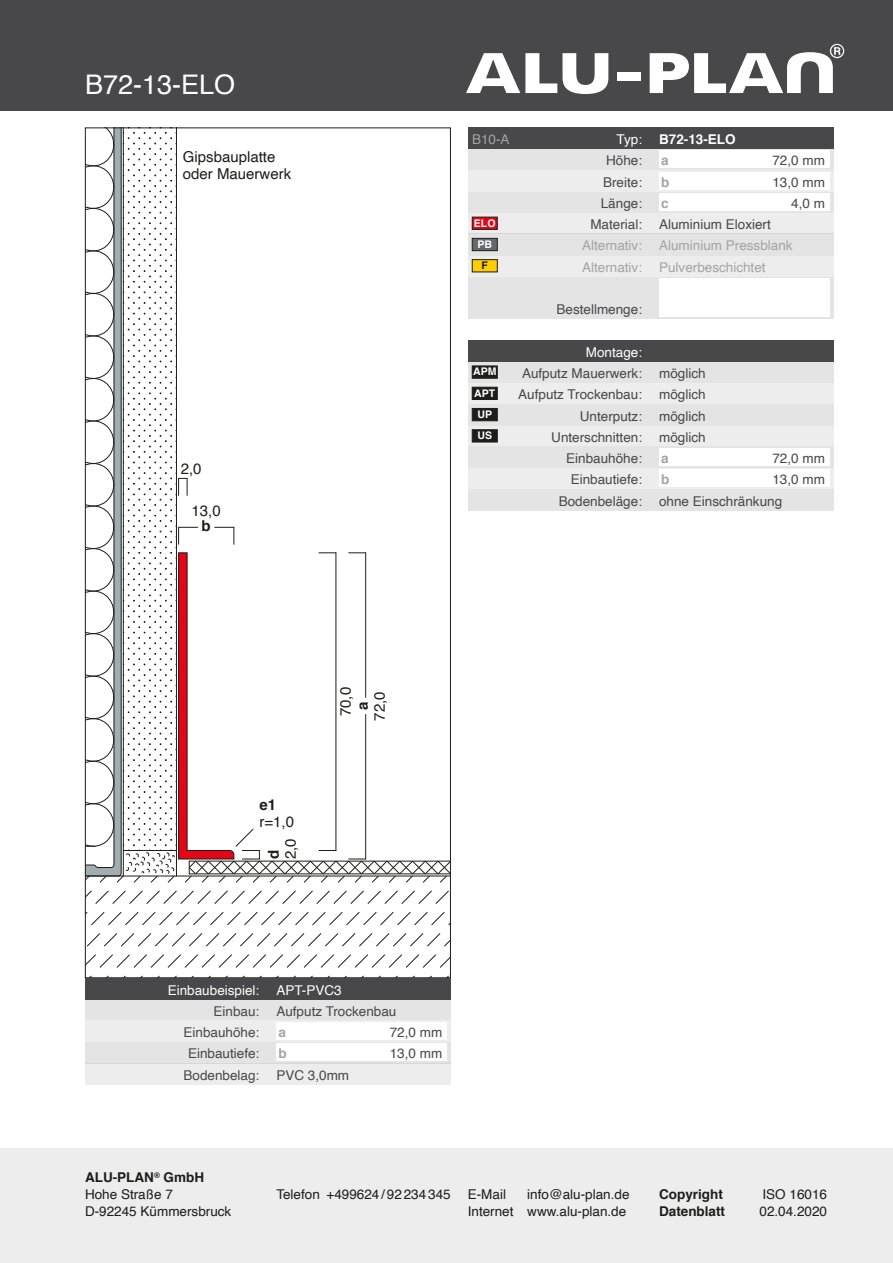
<style>
.page{position:relative;width:893px;height:1263px;background:#fff}
.page>*{position:absolute;margin:0;border:0;box-sizing:border-box;transform-origin:0 0}
.t1{font:27px "Helvetica";color:#fff}
.t2{font:15px/17px "Helvetica";color:#1d1d1b}
.t3{font:700 15px "Helvetica";color:#1d1d1b}
.t4{font:13.5px "Helvetica";color:#48484a}
.t5{font:13.5px/17px "Helvetica";color:#1d1d1b}
.t6{font:13.5px "Helvetica";color:#a4a4a6}
.t7{font:13.5px "Helvetica";color:#fff}
.t8{font:700 13.5px "Helvetica";color:#1d1d1b}
.t9{font:700 13.5px "Helvetica";color:#fff}
.t10{font:700 13.5px "Helvetica";color:#a4a4a6}
.t11{font:13.5px "Helvetica";color:#a4a4a7}
.t12{font:700 10.5px "Helvetica";color:#fff}
.t13{font:700 10.5px "Helvetica";color:#1d1d1b}
.s1{font-weight:700}
</style>
<div class="page">
<div style="left:0;top:1148px;width:893px;height:115px;background:#ededee"></div>
<div style="left:0;top:0;width:893px;height:111px;background:#48484a"></div>
<svg style="left:87px;top:890px;width:362px;height:14px"></svg>
<svg style="left:87px;top:912px;width:362px;height:14px"></svg>
<svg style="left:87px;top:933px;width:362px;height:14px"></svg>
<svg style="left:87px;top:954px;width:362px;height:14px"></svg>
<svg style="left:90px;top:975px;width:359px;height:1px"></svg>
<svg style="left:87px;top:130px;width:362px;height:753px"></svg>
<div style="left:468px;top:425px;width:365px;height:21px;background:#ededee"></div>
<div style="left:468px;top:361px;width:365px;height:22px;background:#e4e4e5"></div>
<svg style="left:468px;top:383px;width:365px;height:42px"></svg>
<div style="left:468px;top:489px;width:365px;height:21px;background:#e4e4e5"></div>
<div style="left:468px;top:468px;width:365px;height:21px;background:#ededee"></div>
<div style="left:659px;top:470px;width:170px;height:17px;background:#fff"></div>
<div style="left:468px;top:446px;width:365px;height:22px;background:#e4e4e5"></div>
<div style="left:659px;top:449px;width:170px;height:17px;background:#fff"></div>
<div style="left:468px;top:340px;width:365px;height:21px;background:#48484a"></div>
<div style="left:85px;top:999px;width:366px;height:21px;background:#e4e4e5"></div>
<svg style="left:85px;top:1020px;width:366px;height:64px"></svg>
<div style="left:276px;top:1023px;width:170px;height:17px;background:#fff"></div>
<div style="left:85px;top:978px;width:366px;height:21px;background:#48484a"></div>
<div style="left:468px;top:276px;width:365px;height:43px;background:#e4e4e5"></div>
<div style="left:659px;top:279px;width:170px;height:38px;background:#fff"></div>
<div style="left:468px;top:255px;width:365px;height:21px;background:#ededee"></div>
<svg style="left:468px;top:213px;width:365px;height:42px"></svg>
<div style="left:468px;top:191px;width:365px;height:22px;background:#e4e4e5"></div>
<div style="left:659px;top:193px;width:170px;height:17px;background:#fff"></div>
<div style="left:468px;top:170px;width:365px;height:21px;background:#ededee"></div>
<div style="left:659px;top:172px;width:170px;height:17px;background:#fff"></div>
<div style="left:468px;top:149px;width:365px;height:21px;background:#e4e4e5"></div>
<div style="left:659px;top:151px;width:170px;height:17px;background:#fff"></div>
<div style="left:468px;top:128px;width:365px;height:21px;background:#48484a"></div>
<div style="left:472px;top:366px;width:25px;height:12px;background:#1d1d1b"></div>
<div style="left:472px;top:408px;width:25px;height:13px;background:#1d1d1b;border:1px solid #1d1d1b"></div>
<div style="left:472px;top:387px;width:25px;height:13px;background:#1d1d1b;border:1px solid #1d1d1b"></div>
<div style="left:472px;top:429px;width:25px;height:13px;background:#1d1d1b;border:1px solid #1d1d1b"></div>
<div style="left:472px;top:259px;width:25px;height:13px;background:#fc0;border:1px solid #1d1d1b"></div>
<div style="left:472px;top:238px;width:25px;height:13px;background:#65686f;border:1px solid #1d1d1b"></div>
<div style="left:472px;top:217px;width:25px;height:13px;background:#e30614;border:1px solid #1d1d1b"></div>
<svg style="left:650px;top:44px;width:194px;height:49px"></svg>
<div style="left:617px;top:72px;width:23px;height:9px;background:#fff"></div>
<svg style="left:466px;top:53px;width:142px;height:41px"></svg>
<h1 class="t1" style="left:85px;top:63px;width:152px">B72-13-ELO</h1>
<p class="t2" style="left:183px;top:148px;width:110px">Gipsbauplatte oder Mauerwerk</p>
<p class="t2" style="left:181px;top:461px;width:22px">2,0</p>
<p class="t2" style="left:192px;top:503px;width:31px">13,0</p>
<p class="t3" style="left:202px;top:514px;width:11px">b</p>
<p class="t11" style="left:472px;top:129px;width:39px">B10-A</p>
<p class="t7" style="left:617px;top:129px;width:27px">Typ:</p>
<p class="t9" style="left:659px;top:128px;width:78px">B72-13-ELO</p>
<p class="t4" style="left:606px;top:150px;width:38px">Höhe:</p>
<p class="t10" style="left:661px;top:150px;width:9px">a</p>
<p class="t4" style="left:772px;top:150px;width:54px">72,0 mm</p>
<p class="t4" style="left:603px;top:171px;width:41px">Breite:</p>
<p class="t10" style="left:661px;top:171px;width:10px">b</p>
<p class="t4" style="left:772px;top:171px;width:54px">13,0 mm</p>
<p class="t4" style="left:601px;top:193px;width:43px">Länge:</p>
<p class="t10" style="left:661px;top:192px;width:9px">c</p>
<p class="t4" style="left:791px;top:193px;width:35px">4,0 m</p>
<p class="t12" style="left:474px;top:214px;width:23px">ELO</p>
<p class="t4" style="left:590px;top:214px;width:53px">Material:</p>
<p class="t4" style="left:659px;top:214px;width:113px">Aluminium Eloxiert</p>
<p class="t12" style="left:477px;top:236px;width:16px">PB</p>
<p class="t6" style="left:582px;top:235px;width:62px">Alternativ:</p>
<p class="t6" style="left:659px;top:235px;width:135px">Aluminium Pressblank</p>
<p class="t13" style="left:482px;top:257px;width:8px">F</p>
<p class="t6" style="left:582px;top:256px;width:62px">Alternativ:</p>
<p class="t6" style="left:659px;top:256px;width:108px">Pulverbeschichtet</p>
<p class="t4" style="left:556px;top:299px;width:87px">Bestellmenge:</p>
<p class="t7" style="left:586px;top:342px;width:58px">Montage:</p>
<p class="t12" style="left:473px;top:363px;width:25px">APM</p>
<p class="t12" style="left:478px;top:406px;width:16px">UP</p>
<p class="t12" style="left:474px;top:384px;width:22px">APT</p>
<p class="t12" style="left:477px;top:427px;width:16px">US</p>
<p class="t4" style="left:522px;top:363px;width:122px">Aufputz Mauerwerk:</p>
<p class="t4" style="left:580px;top:405px;width:64px">Unterputz:</p>
<p class="t4" style="left:518px;top:384px;width:125px">Aufputz Trockenbau:</p>
<p class="t4" style="left:551px;top:427px;width:92px">Unterschnitten:</p>
<p class="t4" style="left:659px;top:363px;width:48px">möglich</p>
<p class="t4" style="left:659px;top:405px;width:48px">möglich</p>
<p class="t4" style="left:659px;top:384px;width:48px">möglich</p>
<p class="t4" style="left:659px;top:427px;width:48px">möglich</p>
<p class="t4" style="left:566px;top:448px;width:77px">Einbauhöhe:</p>
<p class="t10" style="left:661px;top:447px;width:9px">a</p>
<p class="t4" style="left:772px;top:448px;width:54px">72,0 mm</p>
<p class="t4" style="left:571px;top:469px;width:73px">Einbautiefe:</p>
<p class="t10" style="left:661px;top:469px;width:10px">b</p>
<p class="t4" style="left:772px;top:469px;width:54px">13,0 mm</p>
<p class="t4" style="left:559px;top:490px;width:85px">Bodenbeläge:</p>
<p class="t4" style="left:659px;top:490px;width:125px">ohne Einschränkung</p>
<p class="t3" style="left:259px;top:792px;width:18px">e1</p>
<p class="t2" style="left:259px;top:813px;width:36px">r=1,0</p>
<p class="t3" style="left:261px;top:859px;width:11px;rotate:-90deg">d</p>
<p class="t2" style="left:282px;top:859px;width:22px;rotate:-90deg">2,0</p>
<p class="t2" style="left:338px;top:716px;width:31px;rotate:-90deg">70,0</p>
<p class="t2" style="left:372px;top:720px;width:31px;rotate:-90deg">72,0</p>
<p class="t3" style="left:351px;top:710px;width:10px;rotate:-90deg">a</p>
<p class="t7" style="left:168px;top:979px;width:93px">Einbaubeispiel:</p>
<p class="t4" style="left:214px;top:1001px;width:47px">Einbau:</p>
<p class="t7" style="left:276px;top:979px;width:67px">APT-PVC3</p>
<p class="t4" style="left:276px;top:1001px;width:122px">Aufputz Trockenbau</p>
<p class="t4" style="left:184px;top:1022px;width:77px">Einbauhöhe:</p>
<p class="t10" style="left:279px;top:1021px;width:9px">a</p>
<p class="t4" style="left:390px;top:1022px;width:54px">72,0 mm</p>
<p class="t4" style="left:188px;top:1043px;width:73px">Einbautiefe:</p>
<p class="t10" style="left:279px;top:1043px;width:10px">b</p>
<p class="t4" style="left:390px;top:1043px;width:54px">13,0 mm</p>
<p class="t4" style="left:184px;top:1064px;width:77px">Bodenbelag:</p>
<p class="t4" style="left:276px;top:1064px;width:74px">PVC 3,0mm</p>
<p class="t5" style="left:85px;top:1169px;width:148px"><span class="s1">ALU-PLAN</span><sup>®</sup> <span class="s1">GmbH<br></span>Hohe Straße 7<br>D-92245 Kümmersbruck</p>
<p class="t5" style="left:276px;top:1186px;width:176px">Telefon +499624 /92234345</p>
<p class="t8" style="left:659px;top:1183px;width:65px">Copyright</p>
<p class="t5" style="left:762px;top:1186px;width:66px">ISO 16016</p>
<p class="t8" style="left:659px;top:1200px;width:68px">Datenblatt</p>
<p class="t5" style="left:759px;top:1203px;width:69px">02.04.2020</p>
<p class="t5" style="left:468px;top:1186px;width:163px;text-align:right">info@alu-plan.de<br>Internet www.alu-plan.de</p>
<p class="t5" style="left:468px;top:1186px;width:40px">E-Mail</p>
</div>
